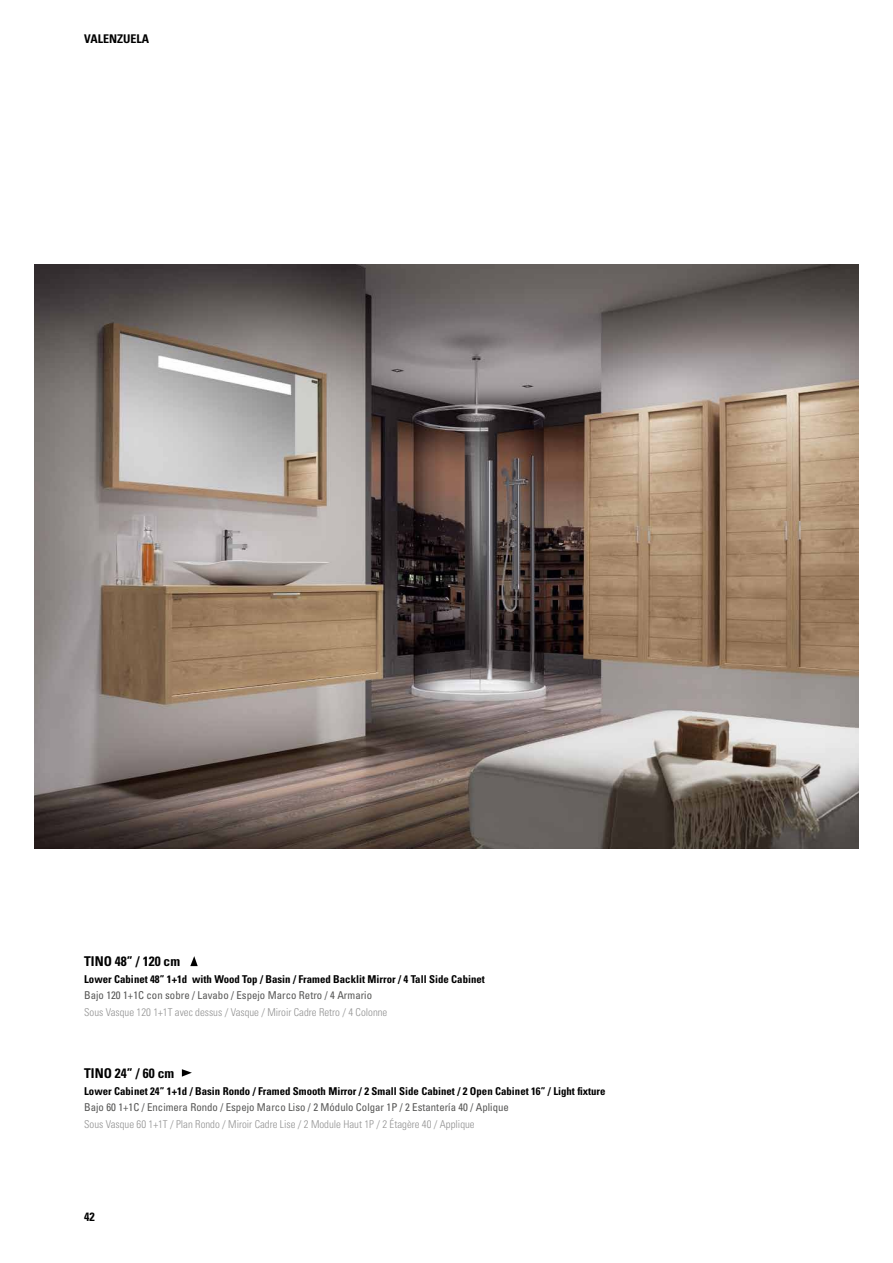
<style>
.page{position:relative;width:893px;height:1263px;background:#fff}
.page>*{position:absolute;margin:0;border:0;box-sizing:border-box;transform-origin:0 0}
.t1{font:700 condensed 13.5px "Univers LT Std";color:#000}
.t2{font:700 condensed 12px "Univers LT Std";color:#000}
.t3{font:700 condensed 10.8px "Univers LT Std";color:#000}
.t4{font:300 condensed 10.8px "Univers LT Std";color:#929292}
.t5{font:condensed 10.8px "Univers LT Std";color:#575756}
</style>
<div class="page">
<img style="left:34px;top:264px;width:825px;height:584px">
<svg style="left:190px;top:956px;width:8px;height:10px"></svg>
<svg style="left:182px;top:1069px;width:10px;height:8px"></svg>
<p class="t2" style="left:84px;top:31px;width:66px">VALENZUELA</p>
<p class="t1" style="left:84px;top:953px;width:97px">TINO 48” / 120 cm</p>
<p class="t3" style="left:84px;top:972px;width:402px">Lower Cabinet 48” 1+1d with Wood Top / Basin / Framed Backlit Mirror / 4 Tall Side Cabinet</p>
<p class="t5" style="left:84px;top:988px;width:289px">Bajo 120 1+1C con sobre / Lavabo / Espejo Marco Retro / 4 Armario</p>
<p class="t4" style="left:84px;top:1005px;width:305px">Sous Vasque 120 1+1T avec dessus / Vasque / Miroir Cadre Retro / 4 Colonne</p>
<p class="t1" style="left:84px;top:1065px;width:91px">TINO 24” / 60 cm</p>
<p class="t3" style="left:84px;top:1084px;width:523px">Lower Cabinet 24” 1+1d / Basin Rondo / Framed Smooth Mirror / 2 Small Side Cabinet / 2 Open Cabinet 16” / Light fixture</p>
<p class="t5" style="left:84px;top:1100px;width:426px">Bajo 60 1+1C / Encimera Rondo / Espejo Marco Liso / 2 Módulo Colgar 1P / 2 Estantería 40 / Aplique</p>
<p class="t4" style="left:84px;top:1117px;width:392px">Sous Vasque 60 1+1T / Plan Rondo / Miroir Cadre Lise / 2 Module Haut 1P / 2 Étagère 40 / Applique</p>
<p class="t2" style="left:84px;top:1209px;width:12px">42</p>
</div>
